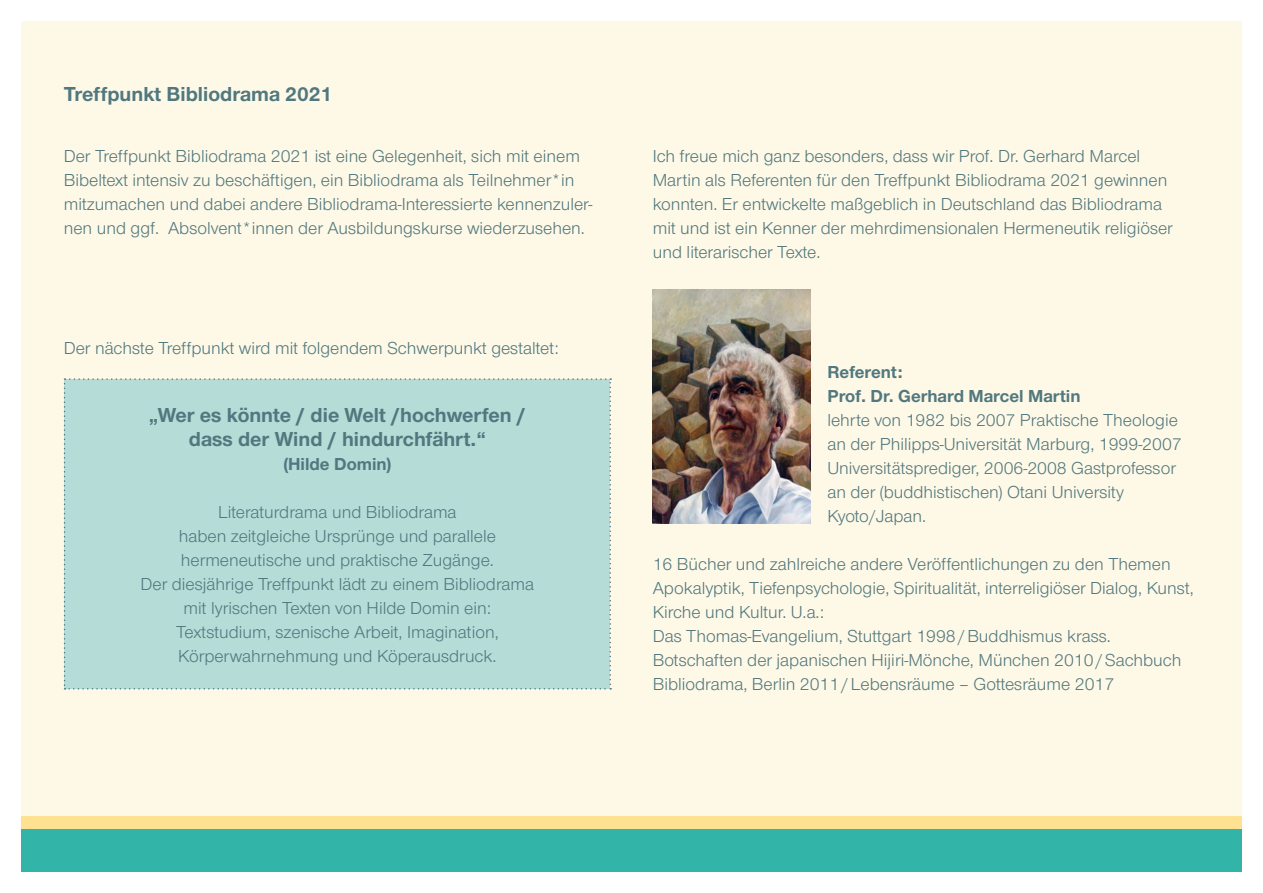
<style>
.page{position:relative;width:1263px;height:893px;background:#fff}
.page>*{position:absolute;margin:0;border:0;box-sizing:border-box;transform-origin:0 0}
.t1{font:700 21px/24px "Nordelbica";color:#51787f;text-align:center}
.t2{font:18px/24px "Nordelbica";color:#51787f}
.t3{font:700 18px/24px "Nordelbica";color:#51787f}
</style>
<div class="page">
<div style="left:21px;top:21px;width:1221px;height:851px;background:#fef9e7"></div>
<div style="left:64px;top:378px;width:547px;height:312px;background:#b6dcd7"></div>
<div style="left:21px;top:829px;width:1221px;height:43px;background:#32b4a9"></div>
<img style="left:653px;top:289px;width:157px;height:234px">
<div style="left:21px;top:816px;width:1221px;height:13px;background:#ffe192"></div>
<p class="t1" style="left:64px;top:82px;width:270px">Treffpunkt Bibliodrama 2021</p>
<p class="t2" style="left:64px;top:144px;width:530px">Der Treffpunkt Bibliodrama 2021 ist eine Gelegenheit, sich mit einem Bibeltext intensiv zu beschäftigen, ein Bibliodrama als Teilnehmer*in mitzumachen und dabei andere Bibliodrama-Interessierte kennenzuler&shy;nen und ggf. Absolvent*innen der Ausbildungskurse wiederzusehen.</p>
<p class="t2" style="left:64px;top:336px;width:496px">Der nächste Treffpunkt wird mit folgendem Schwerpunkt gestaltet:</p>
<p class="t1" style="left:149px;top:403px;width:378px">„Wer es könnte / die Welt /hochwerfen / dass der Wind / hindurchfährt.“</p>
<p class="t3" style="left:283px;top:452px;width:109px">(Hilde Domin)</p>
<p class="t2" style="left:141px;top:500px;width:395px;text-align:center">Literaturdrama und Bibliodrama<br>haben zeitgleiche Ursprünge und parallele hermeneutische und praktische Zugänge.<br>Der diesjährige Treffpunkt lädt zu einem Bibliodrama mit lyrischen Texten von Hilde Domin ein:<br>Textstudium, szenische Arbeit, Imagination, Körperwahrnehmung und Köperausdruck.</p>
<p class="t2" style="left:653px;top:144px;width:522px">Ich freue mich ganz besonders, dass wir Prof. Dr. Gerhard Marcel Martin als Referenten für den Treffpunkt Bibliodrama 2021 gewinnen konnten. Er entwickelte maßgeblich in Deutschland das Bibliodrama mit und ist ein Kenner der mehrdimensionalen Hermeneutik religiöser und literarischer Texte.</p>
<p class="t3" style="left:827px;top:360px;width:255px">Referent:<br>Prof. Dr. Gerhard Marcel Martin</p>
<p class="t2" style="left:827px;top:408px;width:356px">lehrte von 1982 bis 2007 Praktische Theologie an der Philipps-Universität Marburg, 1999-2007<br>Universitätsprediger, 2006-2008 Gastprofessor an der (buddhistischen) Otani University Kyoto/Japan.</p>
<p class="t2" style="left:653px;top:552px;width:542px">16 Bücher und zahlreiche andere Veröffentlichungen zu den Themen Apokalyptik, Tiefenpsychologie, Spiritualität, interreligiöser Dialog, Kunst, Kirche und Kultur. U.a.:<br>Das Thomas-Evangelium, Stuttgart 1998/Buddhismus krass.<br>Botschaften der japanischen Hijiri-Mönche, München 2010/Sachbuch Bibliodrama, Berlin 2011/Lebensräume – Gottesräume 2017</p>
</div>
